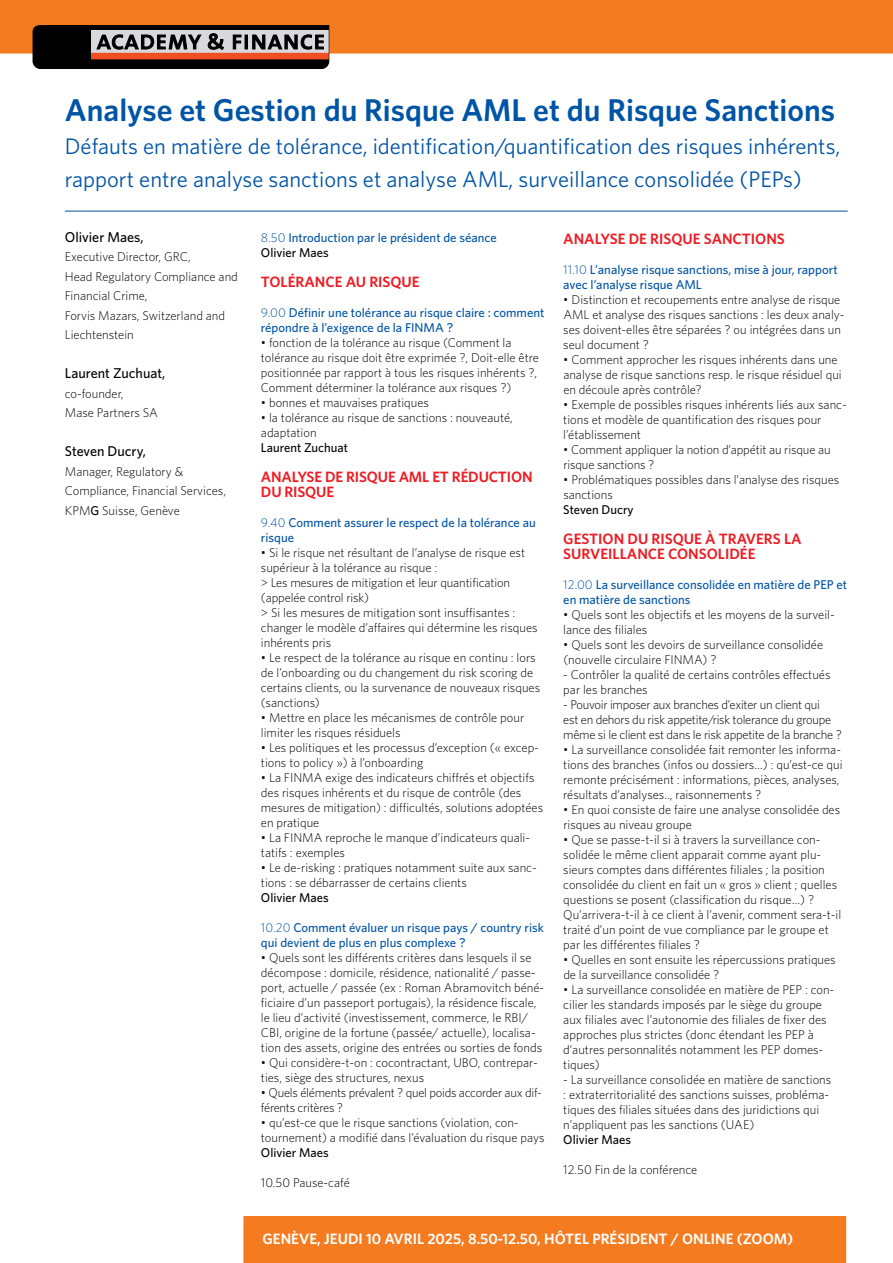
<style>
.page{position:relative;width:893px;height:1263px;background:#fff}
.page>*{position:absolute;margin:0;border:0;box-sizing:border-box;transform-origin:0 0}
.t1{font:600 31.5px "Whitney";color:#0054a6}
.t2{font:22.5px/33px "Whitney";color:#0054a6}
.t3{font:600 15px/15px "Whitney";color:#ed1d24}
.t4{font:600 15px "Whitney";color:#fff}
.t5{font:500 14.25px "Whitney";color:#000}
.t6{font:300 12.75px/15px "Whitney";color:#000}
.t7{font:500 12.75px/15px "Whitney";color:#0054a6}
.t8{font:300 12.75px/15px "Whitney";letter-spacing:-.02em;color:#000}
.t9{font:500 12.75px "Whitney";color:#000}
.s1{font-weight:500}
.s2{font-weight:300}
.s3{color:#000}
</style>
<div class="page">
<div style="left:0;top:0;width:893px;height:54px;background:#f47b20"></div>
<div style="left:243px;top:1216px;width:603px;height:47px;background:#f47b20"></div>
<svg style="left:33px;top:25px;width:296px;height:44px;background:#484746"></svg>
<div style="left:92px;top:53px;width:236px;height:6px;background:#f04e23"></div>
<hr style="left:65px;top:211px;width:783px;height:1px;background:#0054a6">
<h1 class="t1" style="left:65px;top:89px;width:772px">Analyse et Gestion du Risque AML et du Risque Sanctions</h1>
<h2 class="t2" style="left:65px;top:129px;width:777px">Défauts en matière de tolérance, identification/quantification des risques inhérents, rapport entre analyse sanctions et analyse AML, surveillance consolidée (PEPs)</h2>
<p class="t5" style="left:65px;top:227px;width:80px">Olivier Maes,</p>
<p class="t6" style="left:65px;top:247px;width:175px;line-height:19.5px">Executive Director, GRC,<br>Head Regulatory Compliance and<br>Financial Crime,<br>Forvis Mazars, Switzerland and<br>Liechtenstein</p>
<p class="t5" style="left:65px;top:364px;width:102px">Laurent Zuchuat,</p>
<p class="t6" style="left:65px;top:383px;width:95px;line-height:19.5px">co-founder,<br>Mase Partners SA</p>
<p class="t5" style="left:65px;top:442px;width:83px">Steven Ducry,</p>
<p class="t6" style="left:65px;top:461px;width:163px;line-height:19.5px">Manager, Regulatory &amp;<br>Compliance, Financial Services,<br>KPM<span class="s1">G</span> Suisse, Genève</p>
<p class="t7" style="left:261px;top:230px;width:237px"><span class="s2">8.50</span> Introduction par le président de séance<br><span class="s3">Olivier Maes</span></p>
<p class="t3" style="left:261px;top:274px;width:160px">TOLÉRANCE AU RISQUE</p>
<p class="t7" style="left:261px;top:305px;width:285px"><span class="s2">9.00</span> Définir une tolérance au risque claire : comment répondre à l’exigence de la FINMA ?</p>
<p class="t6" style="left:261px;top:334px;width:279px">• fonction de la tolérance au risque (Comment la tolérance au risque doit être exprimée ?, Doit-elle être positionnée par rapport à tous les risques inhérents ?, Comment déterminer la tolérance aux risques ?)</p>
<p class="t6" style="left:261px;top:394px;width:170px">• bonnes et mauvaises pratiques</p>
<p class="t6" style="left:261px;top:409px;width:253px">• la tolérance au risque de sanctions : nouveauté, adaptation</p>
<p class="t9" style="left:261px;top:439px;width:89px">Laurent Zuchuat</p>
<p class="t3" style="left:261px;top:469px;width:273px">ANALYSE DE RISQUE AML ET RÉDUCTION<br>DU RISQUE</p>
<p class="t7" style="left:261px;top:515px;width:276px"><span class="s2">9.40</span> Comment assurer le respect de la tolérance au risque</p>
<p class="t6" style="left:261px;top:544px;width:278px">• Si le risque net résultant de l’analyse de risque est supérieur à la tolérance au risque :<br>&gt; Les mesures de mitigation et leur quantification (appelée control risk)<br>&gt; Si les mesures de mitigation sont insuffisantes : changer le modèle d’affaires qui détermine les risques inhérents pris</p>
<p class="t6" style="left:261px;top:649px;width:281px">• Le respect de la tolérance au risque en continu : lors de l’onboarding ou du changement du risk scoring de certains clients, ou la survenance de nouveaux risques (sanctions)</p>
<p class="t6" style="left:261px;top:709px;width:265px">• Mettre en place les mécanismes de contrôle pour limiter les risques résiduels</p>
<p class="t6" style="left:261px;top:739px;width:280px">• Les politiques et les processus d’exception (« excep&shy;tions to policy ») à l’onboarding</p>
<p class="t6" style="left:261px;top:769px;width:284px">• La FINMA exige des indicateurs chiffrés et objectifs des risques inhérents et du risque de contrôle (des mesures de mitigation) : difficultés, solutions adoptées en pratique</p>
<p class="t6" style="left:261px;top:829px;width:271px">• La FINMA reproche le manque d’indicateurs quali&shy;tatifs : exemples</p>
<p class="t6" style="left:261px;top:859px;width:277px">• Le de-risking : pratiques notamment suite aux sanc&shy;tions : se débarrasser de certains clients</p>
<p class="t9" style="left:261px;top:889px;width:69px">Olivier Maes</p>
<p class="t7" style="left:261px;top:920px;width:284px"><span class="s2">10.20</span> Comment évaluer un risque pays / country risk qui devient de plus en plus complexe ?</p>
<p class="t6" style="left:261px;top:949px;width:285px">• Quels sont les différents critères dans lesquels il se décompose : domicile, résidence, nationalité / passe&shy;port, actuelle / passée (ex : Roman Abramovitch béné&shy;ficiaire d’un passeport portugais), la résidence fiscale, le lieu d’activité (investissement, commerce, le RBI/ CBI, origine de la fortune (passée/ actuelle), localisa&shy;tion des assets, origine des entrées ou sorties de fonds</p>
<p class="t6" style="left:261px;top:1054px;width:278px">• Qui considère-t-on : cocontractant, UBO, contrepar&shy;ties, siège des structures, nexus</p>
<p class="t8" style="left:261px;top:1084px;width:282px">• Quels éléments prévalent ? quel poids accorder aux dif&shy;férents critères ?</p>
<p class="t6" style="left:261px;top:1114px;width:285px">• qu’est-ce que le risque sanctions (violation, con&shy;tournement) a modifié dans l’évaluation du risque pays</p>
<p class="t9" style="left:261px;top:1144px;width:69px">Olivier Maes</p>
<p class="t6" style="left:261px;top:1174px;width:90px">10.50 Pause-café</p>
<p class="t3" style="left:563px;top:230px;width:223px">ANALYSE DE RISQUE SANCTIONS</p>
<p class="t7" style="left:563px;top:261px;width:276px"><span class="s2">11.10</span> L’analyse risque sanctions, mise à jour, rapport avec l’analyse risque AML</p>
<p class="t6" style="left:563px;top:291px;width:283px">• Distinction et recoupements entre analyse de risque AML et analyse des risques sanctions : les deux analy&shy;ses doivent-elles être séparées ? ou intégrées dans un seul document ?</p>
<p class="t6" style="left:563px;top:351px;width:280px">• Comment approcher les risques inhérents dans une analyse de risque sanctions resp. le risque résiduel qui en découle après contrôle?</p>
<p class="t6" style="left:563px;top:396px;width:285px">• Exemple de possibles risques inhérents liés aux sanc&shy;tions et modèle de quantification des risques pour l’établissement</p>
<p class="t6" style="left:563px;top:441px;width:269px">• Comment appliquer la notion d’appétit au risque au risque sanctions ?</p>
<p class="t6" style="left:563px;top:471px;width:278px">• Problématiques possibles dans l’analyse des risques sanctions</p>
<p class="t9" style="left:563px;top:501px;width:72px">Steven Ducry</p>
<p class="t3" style="left:563px;top:530px;width:240px">GESTION DU RISQUE À TRAVERS LA<br>SURVEILLANCE CONSOLIDÉE</p>
<p class="t7" style="left:563px;top:576px;width:285px"><span class="s2">12.00</span> La surveillance consolidée en matière de PEP et en matière de sanctions</p>
<p class="t6" style="left:563px;top:606px;width:273px">• Quels sont les objectifs et les moyens de la surveil&shy;lance des filiales</p>
<p class="t6" style="left:563px;top:636px;width:261px">• Quels sont les devoirs de surveillance consolidée (nouvelle circulaire FINMA) ?</p>
<p class="t6" style="left:563px;top:666px;width:269px">- Contrôler la qualité de certains contrôles effectués par les branches</p>
<p class="t8" style="left:563px;top:696px;width:280px">- Pouvoir imposer aux branches d’exiter un client qui<br>est en dehors du risk appetite/risk tolerance du groupe même si le client est dans le risk appetite de la branche ?</p>
<p class="t6" style="left:563px;top:741px;width:281px">• La surveillance consolidée fait remonter les informa&shy;tions des branches (infos ou dossiers…) : qu’est-ce qui remonte précisément : informations, pièces, analyses, résultats d’analyses.., raisonnements ?</p>
<p class="t6" style="left:563px;top:801px;width:278px">• En quoi consiste de faire une analyse consolidée des risques au niveau groupe</p>
<p class="t6" style="left:563px;top:831px;width:279px">• Que se passe-t-il si à travers la surveillance con&shy;solidée le même client apparait comme ayant plu&shy;sieurs comptes dans différentes filiales ; la position consolidée du client en fait un « gros » client ; quelles questions se posent (classification du risque…) ?<br>Qu’arrivera-t-il à ce client à l’avenir, comment sera-t-il traité d’un point de vue compliance par le groupe et par les différentes filiales ?</p>
<p class="t6" style="left:563px;top:951px;width:274px">• Quelles en sont ensuite les répercussions pratiques de la surveillance consolidée ?</p>
<p class="t6" style="left:563px;top:981px;width:272px">• La surveillance consolidée en matière de PEP : con&shy;cilier les standards imposés par le siège du groupe aux filiales avec l’autonomie des filiales de fixer des approches plus strictes (donc étendant les PEP à d’autres personnalités notamment les PEP domes&shy;tiques)</p>
<p class="t6" style="left:563px;top:1071px;width:269px">- La surveillance consolidée en matière de sanctions : extraterritorialité des sanctions suisses, probléma&shy;tiques des filiales situées dans des juridictions qui n’appliquent pas les sanctions (UAE)</p>
<p class="t9" style="left:563px;top:1131px;width:69px">Olivier Maes</p>
<p class="t6" style="left:563px;top:1161px;width:135px">12.50 Fin de la conférence</p>
<p class="t4" style="left:263px;top:1229px;width:532px">GENÈVE, JEUDI 10 AVRIL 2025, 8.50-12.50, HÔTEL PRÉSIDENT / ONLINE (ZOOM)</p>
</div>
